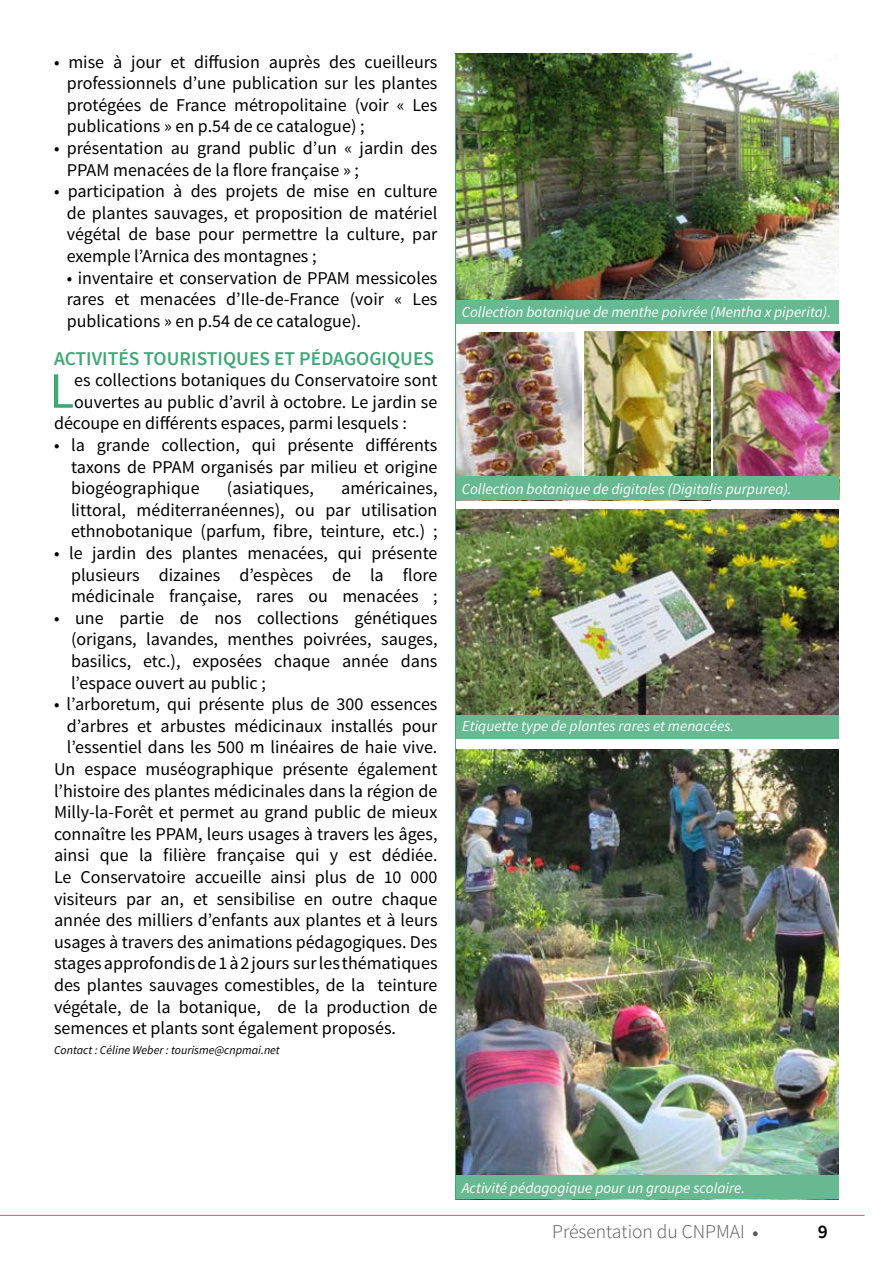
<style>
.page{position:relative;width:893px;height:1263px;background:#fff}
.page>*{position:absolute;margin:0;border:0;box-sizing:border-box;transform-origin:0 0}
.t1{font:51px "Source Sans Pro";color:#41a775}
.t2{font:600 19.5px "Source Sans Pro";color:#41a775}
.t3{font:300 19.5px "Source Sans Pro";color:#58585a}
.t4{font:600 19.5px "Source Sans Pro";color:#000}
.t5{font:18px/21.6px "Source Sans Pro";color:#000;text-align:justify}
.t6{font:italic 15.15px "Source Sans Pro";color:#fff}
.t7{font:italic 12px "Source Sans Pro";color:#000}
.s1{font-weight:900;font-size:16.5px}
</style>
<div class="page">
<hr style="left:0;top:1215px;width:865px;height:1px;background:#41a775">
<img style="left:456px;top:54px;width:383px;height:246px">
<img style="left:456px;top:332px;width:125px;height:145px">
<img style="left:714px;top:332px;width:126px;height:168px">
<img style="left:456px;top:509px;width:383px;height:206px">
<img style="left:584px;top:332px;width:127px;height:145px">
<img style="left:456px;top:749px;width:383px;height:426px">
<div style="left:455px;top:300px;width:384px;height:24px;background:#67b991"></div>
<div style="left:455px;top:477px;width:384px;height:23px;background:#67b991"></div>
<div style="left:455px;top:715px;width:384px;height:24px;background:#67b991"></div>
<div style="left:455px;top:1175px;width:384px;height:24px;background:#67b991"></div>
<hr style="left:455px;top:54px;width:1px;height:1144px;background:#41a775">
<p class="t5" style="left:67px;top:51px;width:372px;text-indent:-13px">• mise à jour et diffusion auprès des cueilleurs professionnels d’une publication sur les plantes protégées de France métropolitaine (voir « Les publications » en p.54 de ce catalogue) ;</p>
<p class="t5" style="left:67px;top:137px;width:372px;text-indent:-13px">• présentation au grand public d’un « jardin des<br>PPAM menacées de la flore française » ;</p>
<p class="t5" style="left:67px;top:181px;width:372px;text-indent:-13px">• participation à des projets de mise en culture de plantes sauvages, et proposition de matériel végétal de base pour permettre la culture, par exemple l’Arnica des montagnes ;</p>
<p class="t5" style="left:67px;top:267px;width:372px">• inventaire et conservation de PPAM messicoles rares et menacées d’Ile-de-France (voir « Les publications » en p.54 de ce catalogue).</p>
<p class="t2" style="left:54px;top:346px;width:382px">ACTIVITÉS TOURISTIQUES ET PÉDAGOGIQUES</p>
<h1 class="t1" style="left:49px;top:359px;width:26px">L</h1>
<p class="t5" style="left:74px;top:370px;width:365px">es collections botaniques du Conservatoire sont</p>
<p class="t5" style="left:74px;top:391px;width:365px">ouvertes au public d’avril à octobre. Le jardin se</p>
<p class="t5" style="left:54px;top:413px;width:354px">découpe en différents espaces, parmi lesquels :</p>
<p class="t5" style="left:71px;top:434px;width:368px;text-indent:-17px">• la grande collection, qui présente différents taxons de PPAM organisés par milieu et origine biogéographique</p>
<p class="t5" style="left:227px;top:478px;width:89px">(asiatiques,</p>
<p class="t5" style="left:71px;top:478px;width:368px;text-indent:270px">américaines, littoral, méditerranéennes), ou par utilisation ethnobotanique (parfum, fibre, teinture, etc.) ;</p>
<p class="t5" style="left:71px;top:542px;width:368px;text-indent:-17px">• le jardin des plantes menacées, qui présente plusieurs dizaines d’espèces de la flore médicinale française, rares ou menacées ;</p>
<p class="t5" style="left:71px;top:607px;width:368px;text-indent:-17px">• une partie de nos collections génétiques (origans, lavandes, menthes poivrées, sauges, basilics, etc.), exposées chaque année dans l’espace ouvert au public ;</p>
<p class="t5" style="left:54px;top:694px;width:385px">• l’arboretum, qui présente plus de 300 essences</p>
<p class="t5" style="left:67px;top:715px;width:372px">d’arbres et arbustes médicinaux installés pour</p>
<p class="t5" style="left:67px;top:737px;width:372px">l’essentiel dans les 500 m linéaires de haie vive.</p>
<p class="t5" style="left:54px;top:758px;width:385px">Un espace muséographique présente également</p>
<p class="t5" style="left:54px;top:780px;width:385px">l’histoire des plantes médicinales dans la région de</p>
<p class="t5" style="left:54px;top:802px;width:385px">Milly-la-Forêt et permet au grand public de mieux</p>
<p class="t5" style="left:54px;top:823px;width:385px">connaître les PPAM, leurs usages à travers les âges,</p>
<p class="t5" style="left:54px;top:845px;width:385px">ainsi que la filière française qui y est dédiée.</p>
<p class="t5" style="left:54px;top:866px;width:385px">Le Conservatoire accueille ainsi plus de 10 000</p>
<p class="t5" style="left:54px;top:888px;width:385px">visiteurs par an, et sensibilise en outre chaque</p>
<p class="t5" style="left:54px;top:910px;width:385px">année des milliers d’enfants aux plantes et à leurs</p>
<p class="t5" style="left:54px;top:931px;width:385px">usages à travers des animations pédagogiques. Des</p>
<p class="t5" style="left:54px;top:953px;width:385px">stages approfondis de 1 à 2 jours sur les thématiques</p>
<p class="t5" style="left:54px;top:974px;width:385px">des plantes sauvages comestibles, de la teinture</p>
<p class="t5" style="left:54px;top:996px;width:385px">végétale, de la botanique, de la production de</p>
<p class="t5" style="left:54px;top:1018px;width:344px">semences et plants sont également proposés.</p>
<p class="t7" style="left:54px;top:1043px;width:227px">Contact : Céline Weber : tourisme@cnpmai.net</p>
<p class="t6" style="left:462px;top:303px;width:371px">Collection botanique de menthe poivrée (Mentha x piperita).</p>
<p class="t6" style="left:462px;top:479px;width:331px">Collection botanique de digitales (Digitalis purpurea).</p>
<p class="t6" style="left:462px;top:717px;width:274px">Etiquette type de plantes rares et menacées.</p>
<p class="t6" style="left:462px;top:1178px;width:285px">Activité pédagogique pour un groupe scolaire.</p>
<p class="t3" style="left:552px;top:1220px;width:208px">Présentation du CNPMAI <span class="s1">•</span></p>
<p class="t4" style="left:818px;top:1219px;width:12px">9</p>
</div>
